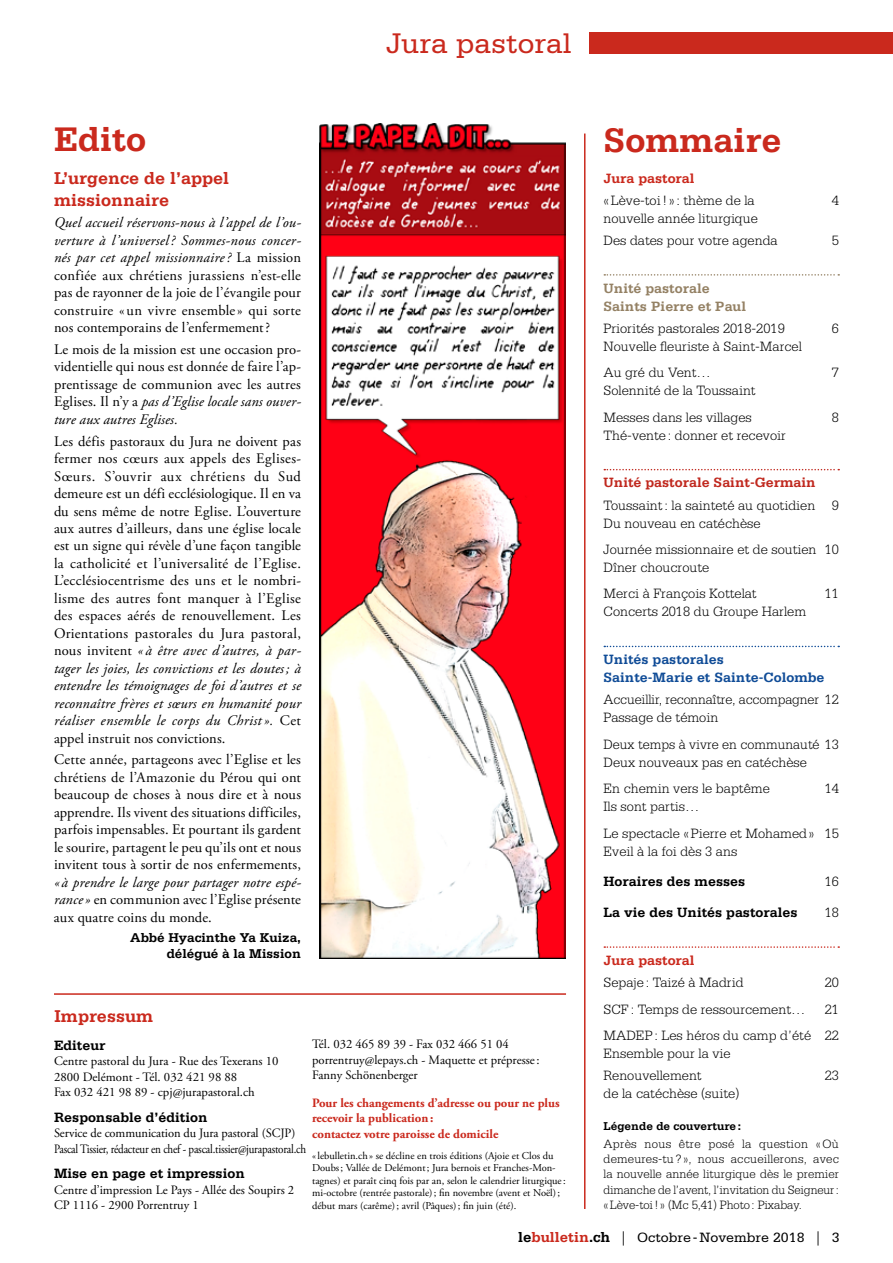
<style>
.page{position:relative;width:893px;height:1263px;background:#fff}
.page>*{position:absolute;margin:0;border:0;box-sizing:border-box;transform-origin:0 0}
.t1{font:700 36px "Serifa";color:#ca291d}
.t2{font:30px "Serifa";color:#ca291d}
.t3{font:700 18px/21.6px "Serifa";color:#ca291d}
.t4{font:14.55px/17.4px "Adobe Garamond Pro";letter-spacing:.01em;color:#000;text-align:justify}
.t5{font:300 14.25px/26.4px "Serifa";color:#000}
.t6{font:700 14.25px "Serifa";color:#000}
.t7{font:700 14.25px/18px "Serifa";color:#104c97}
.t8{font:14.25px "Serifa";color:#000}
.t9{font:700 14.25px/18px "Serifa";color:#948164}
.t10{font:700 14.25px "Serifa";color:#c0281e}
.t11{font:700 14.25px "Serifa";color:#ca291d}
.t12{font:700 13.5px/16.2px "Serifa";color:#000;text-align:right}
.t13{font:12.75px/15.3px "Adobe Garamond Pro";color:#000}
.t14{font:300 12.75px/15.3px "Serifa";letter-spacing:-.01em;color:#000;text-align:justify}
.t15{font:12.75px/15.5px "Adobe Garamond Pro";letter-spacing:-.02em;color:#000}
.t16{font:700 12.75px/15.3px "Adobe Garamond Pro";color:#ca291d}
.t17{font:700 12px "Serifa";color:#000}
.t18{font:10.5px/12.6px "Adobe Garamond Pro";color:#000}
.s1{font-style:italic}
.s2{font-weight:700;font-size:15px}
.s3{font-weight:700;font-size:15px;color:#ca291d}
.s4{font-family:"Adobe Garamond Pro"}
</style>
<div class="page">
<hr style="left:584px;top:134px;width:1px;height:1075px;background:#ca291d">
<svg style="left:604px;top:274px;width:235px;height:2px"></svg>
<svg style="left:604px;top:469px;width:235px;height:1px"></svg>
<svg style="left:604px;top:646px;width:235px;height:1px"></svg>
<svg style="left:604px;top:946px;width:235px;height:2px"></svg>
<hr style="left:54px;top:993px;width:512px;height:2px;background:#ca291d">
<img style="left:319px;top:123px;width:247px;height:835px">
<div style="left:589px;top:33px;width:304px;height:21px;background:#ca291d"></div>
<h1 class="t1" style="left:54px;top:118px;width:94px">Edito</h1>
<p class="t3" style="left:54px;top:167px;width:177px">L’urgence de l’appel missionnaire</p>
<p class="t4" style="left:54px;top:215px;width:249px"><span class="s1">Quel accueil réservons-nous à l’appel de l’ou&shy;verture à l’universel? Sommes-nous concer&shy;nés par cet appel missionnaire?</span> La mission confiée aux chrétiens jurassiens n’est-elle pas de rayonner de la joie de l’évangile pour construire « un vivre ensemble» qui sorte nos contemporains de l’enfermement?</p>
<p class="t4" style="left:54px;top:341px;width:248px">Le mois de la mission est une occasion pro&shy;videntielle qui nous est donnée de faire l’ap&shy;prentissage de communion avec les autres Eglises. Il n’y a <span class="s1">pas d’Eglise locale sans ouver&shy;ture aux autres Eglises.</span></p>
<p class="t4" style="left:54px;top:433px;width:249px">Les défis pastoraux du Jura ne doivent pas fermer nos cœurs aux appels des Eglises-Sœurs. S’ouvrir aux chrétiens du Sud demeure est un défi ecclésiologique. Il en va du sens même de notre Eglise. L’ouverture aux autres d’ailleurs, dans une église locale est un signe qui révèle d’une façon tangible la catholicité et l’universalité de l’Eglise.<br>L’ecclésiocentrisme des uns et le nombri&shy;lisme des autres font manquer à l’Eglise des espaces aérés de renouvellement. Les Orientations pastorales du Jura pastoral, nous invitent <span class="s1">« à être avec d’autres, à par&shy;tager les joies, les convictions et les doutes; à entendre les témoignages de foi d’autres et se reconnaître frères et sœurs en humanité pour réaliser ensemble le corps du Christ ».</span> Cet appel instruit nos convictions.</p>
<p class="t4" style="left:54px;top:751px;width:249px">Cette année, partageons avec l’Eglise et les chrétiens de l’Amazonie du Pérou qui ont beaucoup de choses à nous dire et à nous apprendre. Ils vivent des situations difficiles, parfois impensables. Et pourtant ils gardent le sourire, partagent le peu qu’ils ont et nous invitent tous à sortir de nos enfermements,</p>
<p class="t4" style="left:54px;top:874px;width:249px"><span class="s1">« à prendre le large pour partager notre espé&shy;rance »</span> en communion avec l’Eglise présente aux quatre coins du monde.</p>
<p class="t12" style="left:130px;top:929px;width:172px">Abbé Hyacinthe Ya Kuiza, délégué à la Mission</p>
<p class="t3" style="left:54px;top:1005px;width:100px">Impressum</p>
<h2 class="t2" style="left:386px;top:27px;width:187px">Jura pastoral</h2>
<p class="t13" style="left:312px;top:1037px;width:229px">Tél. 032 465 89 39 - Fax 032 466 51 04 porrentruy@lepays.ch - Maquette et prépresse:<br>Fanny Schönenberger</p>
<p class="t16" style="left:312px;top:1095px;width:249px">Pour les changements d’adresse ou pour ne plus recevoir la publication:<br>contactez votre paroisse de domicile</p>
<p class="t18" style="left:312px;top:1149px;width:255px">«lebulletin.ch» se décline en trois éditions (Ajoie et Clos du Doubs; Vallée de Delémont; Jura bernois et Franches-Mon&shy;tagnes) et paraît cinq fois par an, selon le calendrier liturgique: mi-octobre (rentrée pastorale); fin novembre (avent et Noël); début mars (carême); avril (Pâques); fin juin (été).</p>
<p class="t6" style="left:54px;top:1037px;width:53px">Editeur</p>
<p class="t13" style="left:54px;top:1054px;width:226px">Centre pastoral du Jura - Rue des Texerans 10<br>2800 Delémont - Tél. 032 421 98 88<br>Fax 032 421 98 89 - cpj@jurapastoral.ch</p>
<p class="t6" style="left:54px;top:1109px;width:155px">Responsable d’édition</p>
<p class="t15" style="left:54px;top:1126px;width:254px">Service de communication du Jura pastoral (SCJP)<br>Pascal Tissier, rédacteur en chef - pascal.tissier@jurapastoral.ch</p>
<p class="t6" style="left:54px;top:1165px;width:192px">Mise en page et impression</p>
<p class="t13" style="left:54px;top:1182px;width:242px">Centre d’impression Le Pays - Allée des Soupirs 2<br>CP 1116 - 2900 Porrentruy 1</p>
<h1 class="t1" style="left:603px;top:119px;width:180px">Sommaire</h1>
<p class="t11" style="left:603px;top:169px;width:93px">Jura pastoral</p>
<p class="t5" style="left:603px;top:187px;width:153px">«Lève-toi!»: thème de la</p>
<p class="t5" style="left:832px;top:187px;width:9px">4</p>
<p class="t5" style="left:603px;top:207px;width:176px;line-height:22.2px">nouvelle année liturgique<br>Des dates pour votre agenda</p>
<p class="t5" style="left:832px;top:227px;width:9px">5</p>
<p class="t9" style="left:603px;top:279px;width:144px">Unité pastorale<br>Saints Pierre et Paul</p>
<p class="t5" style="left:603px;top:315px;width:183px">Priorités pastorales 2018-2019</p>
<p class="t5" style="left:832px;top:315px;width:9px">6</p>
<p class="t5" style="left:603px;top:333px;width:200px">Nouvelle fleuriste à Saint-Marcel<br>Au gré du Vent…</p>
<p class="t5" style="left:832px;top:359px;width:9px">7</p>
<p class="t5" style="left:603px;top:377px;width:154px">Solennité de la Toussaint<br>Messes dans les villages</p>
<p class="t5" style="left:832px;top:404px;width:9px">8</p>
<p class="t5" style="left:603px;top:422px;width:184px">Thé-vente: donner et recevoir</p>
<p class="t10" style="left:603px;top:474px;width:214px">Unité pastorale Saint-Germain</p>
<p class="t5" style="left:603px;top:496px;width:237px;line-height:18px">Toussaint: la sainteté au quotidien 9<br>Du nouveau en catéchèse</p>
<p class="t5" style="left:603px;top:540px;width:237px;line-height:18px">Journée missionnaire et de soutien 10<br>Dîner choucroute</p>
<p class="t5" style="left:603px;top:580px;width:155px">Merci à François Kottelat</p>
<p class="t5" style="left:825px;top:580px;width:16px">11</p>
<p class="t5" style="left:603px;top:598px;width:204px">Concerts 2018 du Groupe Harlem</p>
<p class="t7" style="left:603px;top:650px;width:222px">Unités pastorales<br>Sainte-Marie et Sainte-Colombe</p>
<p class="t5" style="left:603px;top:691px;width:237px;line-height:18px">Accueillir, reconnaître, accompagner 12<br>Passage de témoin</p>
<p class="t5" style="left:603px;top:735px;width:237px;line-height:18px">Deux temps à vivre en communauté 13<br>Deux nouveaux pas en catéchèse</p>
<p class="t5" style="left:603px;top:775px;width:168px">En chemin vers le baptême</p>
<p class="t5" style="left:825px;top:775px;width:16px">14</p>
<p class="t5" style="left:603px;top:793px;width:237px">Ils sont partis…<br>Le spectacle «Pierre et Mohamed» 15</p>
<p class="t5" style="left:603px;top:838px;width:135px">Eveil à la foi dès 3 ans</p>
<p class="t6" style="left:603px;top:873px;width:143px">Horaires des messes</p>
<p class="t5" style="left:825px;top:868px;width:16px">16</p>
<p class="t6" style="left:603px;top:904px;width:196px">La vie des Unités pastorales</p>
<p class="t5" style="left:825px;top:899px;width:16px">18</p>
<p class="t11" style="left:603px;top:952px;width:93px">Jura pastoral</p>
<p class="t5" style="left:603px;top:969px;width:142px">Sepaje : Taizé à Madrid</p>
<p class="t5" style="left:825px;top:969px;width:16px">20</p>
<p class="t5" style="left:603px;top:995px;width:203px">SCF: Temps de ressourcement…</p>
<p class="t5" style="left:603px;top:995px;width:237px;text-align:right">21<br>MADEP: Les héros du camp d’été 22</p>
<p class="t5" style="left:603px;top:1042px;width:129px;line-height:22.2px">Ensemble pour la vie<br>Renouvellement</p>
<p class="t5" style="left:825px;top:1062px;width:16px">23</p>
<p class="t5" style="left:603px;top:1080px;width:137px">de la catéchèse (suite)</p>
<p class="t17" style="left:603px;top:1119px;width:139px">Légende de couverture:</p>
<p class="t14" style="left:603px;top:1136px;width:237px">Après nous être posé la question « Où demeures-tu ? », nous accueillerons, avec la nouvelle année liturgique dès le premier dimanche de l’avent, l’invitation du Seigneur: «Lève-toi!» (Mc 5,41) Photo: Pixabay.</p>
<p class="t8" style="left:518px;top:1230px;width:323px"><span class="s2">le</span><span class="s3">bulletin</span><span class="s2">.ch</span> <span class="s4">|</span> Octobre-Novembre 2018 <span class="s4">|</span> 3</p>
</div>
